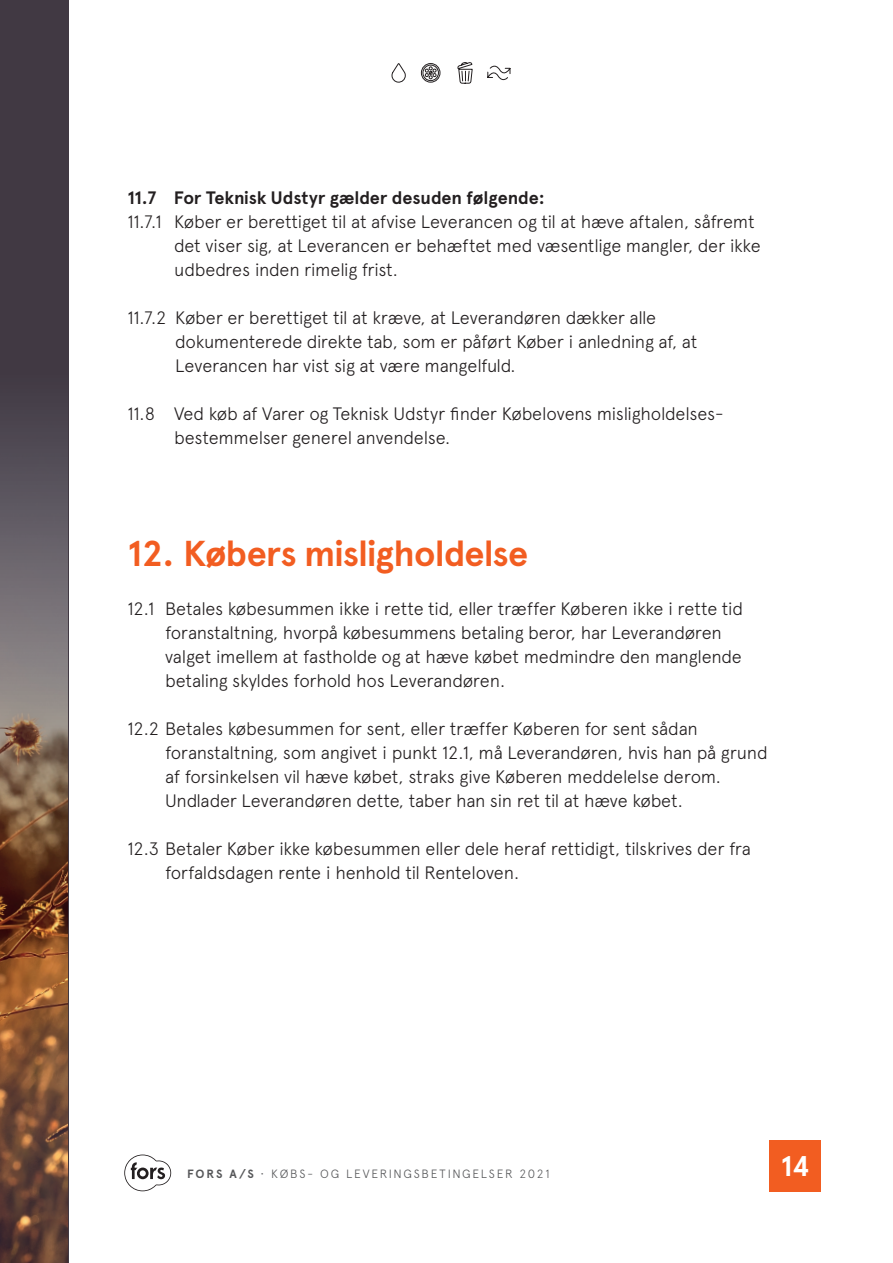
<style>
.page{position:relative;width:893px;height:1263px;background:#fff}
.page>*{position:absolute;margin:0;border:0;box-sizing:border-box;transform-origin:0 0}
.t1{font:700 36px "Apercu Pro";letter-spacing:-.025em;color:#f25d21}
.t2{font:700 28.5px "Apercu Pro";color:#fff}
.t3{font:300 18px/24px "Apercu Pro";letter-spacing:-.01em;color:#231f20}
.t4{font:700 18px "Apercu Pro";letter-spacing:-.005em;color:#231f20}
.t5{font:300 12px "Apercu Pro";letter-spacing:.145em;color:#57585a}
.s1{font-weight:700}
.s2{font-weight:400}
</style>
<div class="page">
<svg style="left:391px;top:64px;width:15px;height:19px"></svg>
<svg style="left:487px;top:65px;width:23px;height:16px"></svg>
<svg style="left:457px;top:62px;width:16px;height:22px"></svg>
<svg style="left:421px;top:63px;width:19px;height:20px"></svg>
<div style="left:0;top:0;width:68px;height:1263px;background:#413943"></div>
<svg style="left:124px;top:1154px;width:47px;height:37px"></svg>
<div style="left:770px;top:1141px;width:51px;height:51px;background:#f25d21"></div>
<img style="left:0;top:421px;width:67px;height:842px">
<p class="t4" style="left:128px;top:184px;width:419px">11.7 For Teknisk Udstyr gælder desuden følgende:</p>
<p class="t3" style="left:174px;top:208px;width:588px;text-indent:-47px">11.7.1 Køber er berettiget til at afvise Leverancen og til at hæve aftalen, såfremt det viser sig, at Leverancen er behæftet med væsentlige mangler, der ikke udbedres inden rimelig frist.</p>
<p class="t3" style="left:175px;top:304px;width:524px;text-indent:-48px">11.7.2 Køber er berettiget til at kræve, at Leverandøren dækker alle dokumenterede direkte tab, som er påført Køber i anledning af, at<br>Leverancen har vist sig at være mangelfuld.</p>
<p class="t3" style="left:174px;top:400px;width:551px;text-indent:-47px">11.8 Ved køb af Varer og Teknisk Udstyr finder Købelovens misligholdelses&shy;bestemmelser generel anvendelse.</p>
<h1 class="t1" style="left:128px;top:526px;width:402px">12. Købers misligholdelse</h1>
<p class="t3" style="left:165px;top:595px;width:580px;text-indent:-37px">12.1 Betales købesummen ikke i rette tid, eller træffer Køberen ikke i rette tid foranstaltning, hvorpå købesummens betaling beror, har Leverandøren valget imellem at fastholde og at hæve købet medmindre den manglende betaling skyldes forhold hos Leverandøren.</p>
<p class="t3" style="left:165px;top:715px;width:604px;text-indent:-37px">12.2 Betales købesummen for sent, eller træffer Køberen for sent sådan foranstaltning, som angivet i punkt 12.1, må Leverandøren, hvis han på grund af forsinkelsen vil hæve købet, straks give Køberen meddelelse derom.<br>Undlader Leverandøren dette, taber han sin ret til at hæve købet.</p>
<p class="t3" style="left:165px;top:835px;width:587px;text-indent:-37px">12.3 Betaler Køber ikke købesummen eller dele heraf rettidigt, tilskrives der fra forfaldsdagen rente i henhold til Renteloven.</p>
<p class="t5" style="left:187px;top:1165px;width:364px"><span class="s1">FORS A/S</span> <span class="s2">·</span> KØBS- OG LEVERINGSBETINGELSER 2021</p>
<h2 class="t2" style="left:781px;top:1145px;width:30px">14</h2>
</div>
